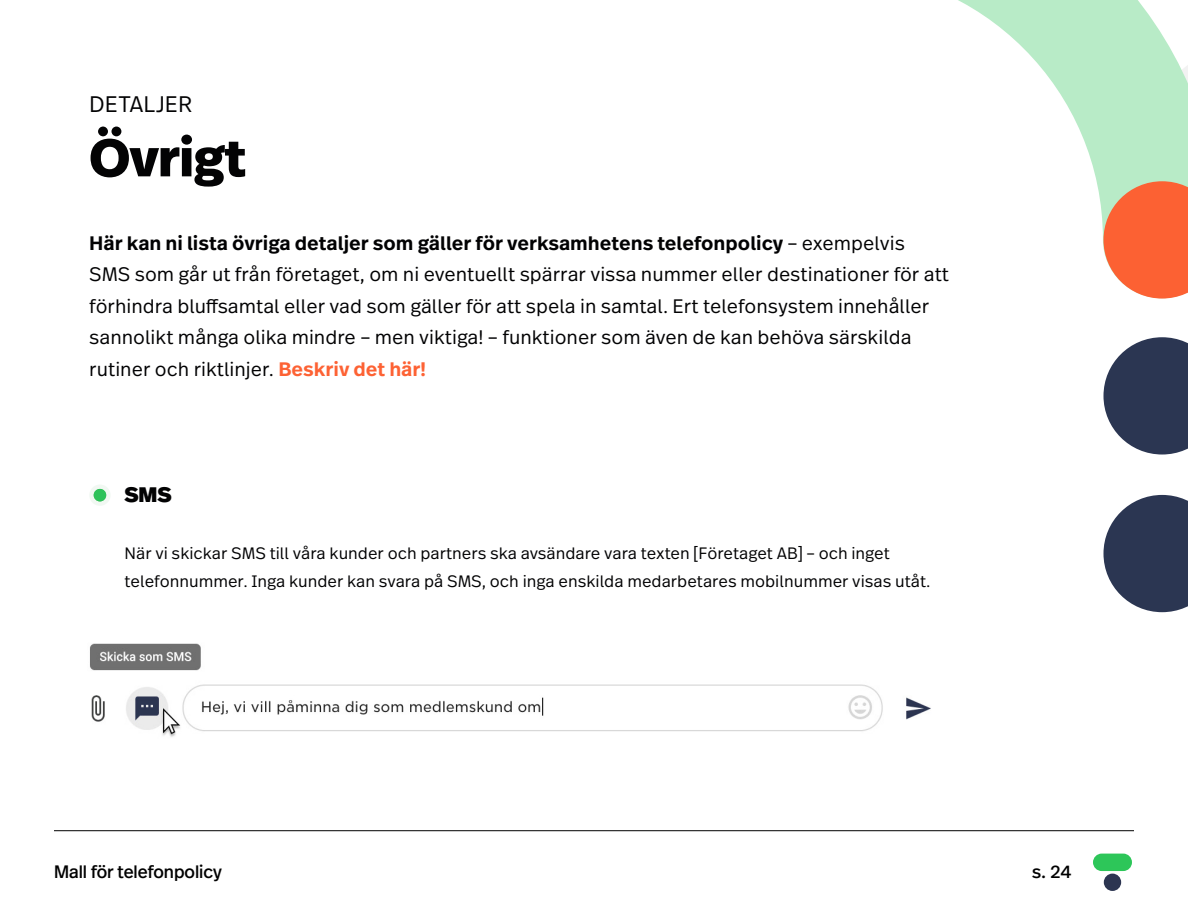
<style>
.page{position:relative;width:1188px;height:918px;background:#fff}
.page>*{position:absolute;margin:0;border:0;box-sizing:border-box;transform-origin:0 0}
.t1{font:800 52.5px "Real Head Pro";color:#030304}
.t2{font:300 22.5px "Real Text Pro";color:#030304}
.t3{font:900 21px "Real Head Pro";color:#020203}
.t4{font:300 19.5px/31.5px "Real Text Pro";color:#020203}
.t5{font:18px "Real Head Pro";color:#000}
.t6{font:300 16.5px/28.5px "Real Text Pro";color:#020203}
.s1{font-weight:600}
.s2{font-weight:600;color:#fd6234}
</style>
<div class="page">
<hr style="left:54px;top:830px;width:1080px;height:1px;background:#000">
<svg style="left:958px;top:0;width:194px;height:233px"></svg>
<svg style="left:1103px;top:20px;width:85px;height:435px"></svg>
<svg style="left:1103px;top:495px;width:85px;height:117px"></svg>
<div style="left:1104px;top:874px;width:17px;height:17px;background:#2c3551;border-radius:50%"></div>
<div style="left:1093px;top:854px;width:39px;height:17px;background:#2dc659;border-radius:9px"></div>
<img style="left:90px;top:643px;width:841px;height:94px">
<svg style="left:89px;top:485px;width:22px;height:21px"></svg>
<div style="left:94px;top:489px;width:12px;height:12px;background:#2dc259;border-radius:50%"></div>
<p class="t2" style="left:89px;top:89px;width:104px">DETALJER</p>
<h1 class="t1" style="left:89px;top:119px;width:158px">Övrigt</h1>
<p class="t4" style="left:89px;top:227px;width:861px"><span class="s1">Här kan ni lista övriga detaljer som gäller för verksamhetens telefonpolicy</span> – exempelvis SMS som går ut från företaget, om ni eventuellt spärrar vissa nummer eller destinationer för att förhindra bluffsamtal eller vad som gäller för att spela in samtal. Ert telefonsystem innehåller sannolikt många olika mindre – men viktiga! – funktioner som även de kan behöva särskilda rutiner och riktlinjer. <span class="s2">Beskriv det här!</span></p>
<p class="t3" style="left:125px;top:478px;width:48px">SMS</p>
<p class="t6" style="left:125px;top:538px;width:807px">När vi skickar SMS till våra kunder och partners ska avsändare vara texten [Företaget AB] – och inget telefonnummer. Inga kunder kan svara på SMS, och inga enskilda medarbetares mobilnummer visas utåt.</p>
<p class="t5" style="left:54px;top:859px;width:169px">Mall för telefonpolicy</p>
<p class="t5" style="left:1032px;top:859px;width:41px">s. 24</p>
</div>
